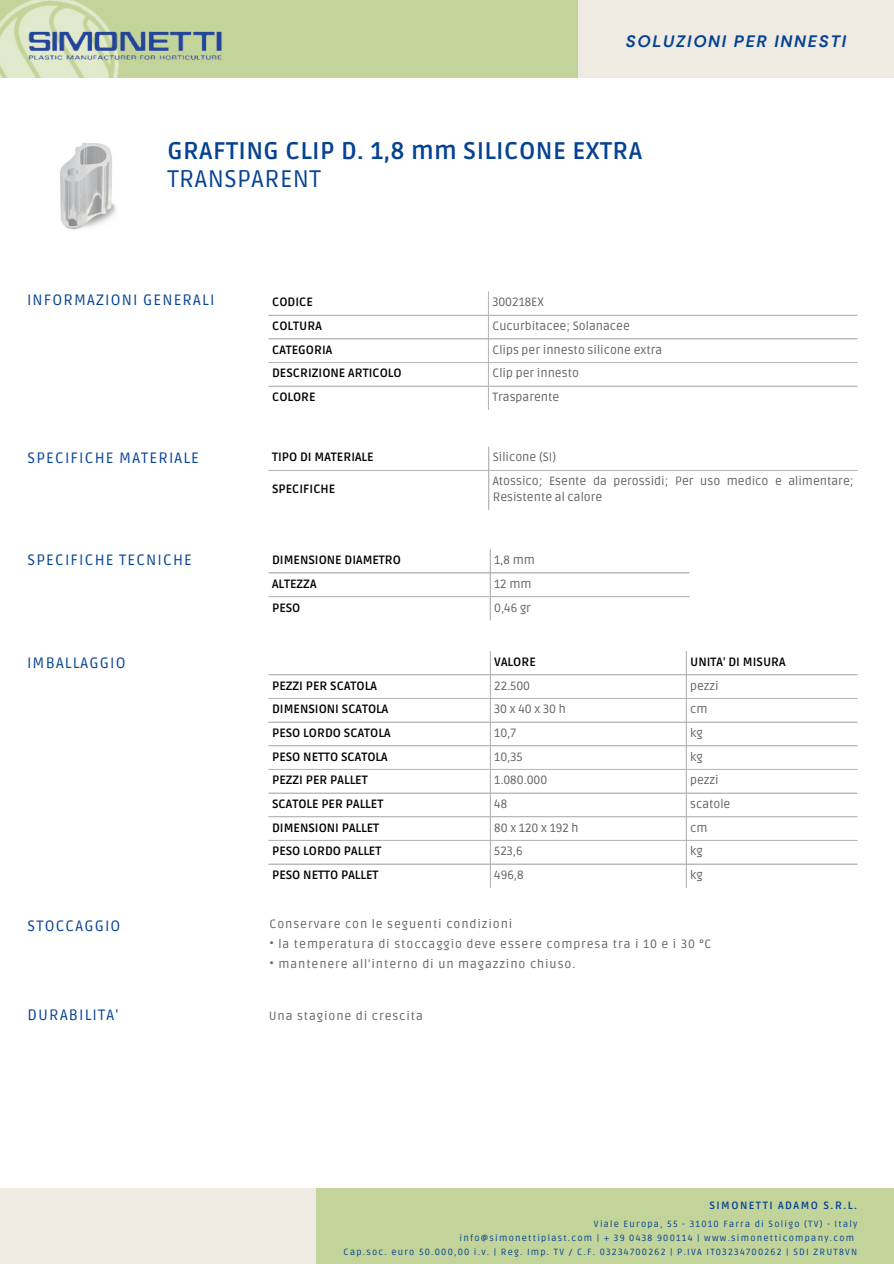
<style>
.page{position:relative;width:894px;height:1264px;background:#fff}
.page>*{position:absolute;margin:0;border:0;box-sizing:border-box;transform-origin:0 0}
.t1{font:700 24px "Ruda";letter-spacing:.02em;color:#044293}
.t2{font:24px "Ruda";letter-spacing:.02em;color:#044293}
.t3{font:italic 700 16.5px "DM Sans";letter-spacing:.1em;color:#044293}
.t4{font:15px "Ruda";letter-spacing:.075em;color:#044293}
.t5{font:700 12px "Ruda";color:#000}
.t6{font:12px/16px "Ruda";color:#646361}
.t7{font:12px "Ruda";letter-spacing:.075em;color:#646361}
.t8{font:12px "Ruda";letter-spacing:.225em;color:#646361}
.t9{font:700 10.5px "Ruda";letter-spacing:.14em;color:#044293}
.t10{font:9px "Ruda";letter-spacing:.14em;color:#044293}
</style>
<div class="page">
<hr style="left:488px;top:291px;width:1px;height:119px;background:#b7b7b4">
<hr style="left:268px;top:315px;width:588px;height:1px;background:#b7b7b4">
<hr style="left:268px;top:338px;width:588px;height:1px;background:#b7b7b4">
<hr style="left:268px;top:362px;width:588px;height:1px;background:#b7b7b4">
<hr style="left:268px;top:386px;width:588px;height:1px;background:#b7b7b4">
<hr style="left:488px;top:447px;width:1px;height:63px;background:#b7b7b4">
<hr style="left:268px;top:470px;width:588px;height:1px;background:#b7b7b4">
<hr style="left:489px;top:549px;width:1px;height:71px;background:#b7b7b4">
<hr style="left:268px;top:572px;width:421px;height:1px;background:#b7b7b4">
<hr style="left:268px;top:596px;width:421px;height:1px;background:#b7b7b4">
<hr style="left:489px;top:651px;width:1px;height:236px;background:#b7b7b4">
<hr style="left:685px;top:651px;width:1px;height:236px;background:#b7b7b4">
<hr style="left:268px;top:674px;width:588px;height:1px;background:#b7b7b4">
<hr style="left:268px;top:698px;width:588px;height:1px;background:#b7b7b4">
<hr style="left:268px;top:721px;width:588px;height:1px;background:#b7b7b4">
<hr style="left:268px;top:745px;width:588px;height:1px;background:#b7b7b4">
<hr style="left:268px;top:769px;width:588px;height:1px;background:#b7b7b4">
<hr style="left:268px;top:792px;width:588px;height:1px;background:#b7b7b4">
<hr style="left:268px;top:816px;width:588px;height:1px;background:#b7b7b4">
<hr style="left:268px;top:839px;width:588px;height:2px;background:#b7b7b4">
<hr style="left:268px;top:863px;width:588px;height:1px;background:#b7b7b4">
<div style="left:317px;top:1188px;width:576px;height:75px;background:#c3d49a"></div>
<div style="left:0;top:1188px;width:316px;height:75px;background:#efebe2"></div>
<div style="left:577px;top:0;width:316px;height:77px;background:#efebe2"></div>
<div style="left:0;top:0;width:577px;height:77px;background:#c3d49a"></div>
<img style="left:0;top:0;width:120px;height:78px">
<img style="left:28px;top:26px;width:194px;height:40px">
<img style="left:60px;top:142px;width:56px;height:88px">
<p class="t3" style="left:625px;top:31px;width:222px">SOLUZIONI PER INNESTI</p>
<p class="t1" style="left:167px;top:137px;width:476px">GRAFTING CLIP D. 1,8 mm SILICONE EXTRA</p>
<p class="t2" style="left:167px;top:165px;width:155px">TRANSPARENT</p>
<p class="t4" style="left:27px;top:291px;width:189px">INFORMAZIONI GENERALI</p>
<p class="t5" style="left:272px;top:295px;width:42px">CODICE</p>
<p class="t6" style="left:492px;top:294px;width:53px">300218EX</p>
<p class="t5" style="left:272px;top:319px;width:51px">COLTURA</p>
<p class="t6" style="left:492px;top:318px;width:139px">Cucurbitacee; Solanacee</p>
<p class="t5" style="left:272px;top:343px;width:62px">CATEGORIA</p>
<p class="t6" style="left:492px;top:342px;width:171px">Clips per innesto silicone extra</p>
<p class="t5" style="left:272px;top:366px;width:131px">DESCRIZIONE ARTICOLO</p>
<p class="t6" style="left:492px;top:366px;width:88px">Clip per innesto</p>
<p class="t5" style="left:272px;top:390px;width:45px">COLORE</p>
<p class="t6" style="left:492px;top:389px;width:68px">Trasparente</p>
<p class="t4" style="left:28px;top:449px;width:173px">SPECIFICHE MATERIALE</p>
<p class="t5" style="left:272px;top:450px;width:103px">TIPO DI MATERIALE</p>
<p class="t6" style="left:492px;top:449px;width:65px">Silicone (SI)</p>
<p class="t5" style="left:272px;top:482px;width:65px">SPECIFICHE</p>
<p class="t6" style="left:492px;top:473px;width:362px">Atossico; Esente da perossidi; Per uso medico e alimentare;<br>Resistente al calore</p>
<p class="t4" style="left:28px;top:551px;width:166px">SPECIFICHE TECNICHE</p>
<p class="t5" style="left:272px;top:552px;width:130px">DIMENSIONE DIAMETRO</p>
<p class="t6" style="left:494px;top:552px;width:42px">1,8 mm</p>
<p class="t5" style="left:272px;top:577px;width:46px">ALTEZZA</p>
<p class="t6" style="left:494px;top:576px;width:39px">12 mm</p>
<p class="t5" style="left:272px;top:600px;width:30px">PESO</p>
<p class="t6" style="left:494px;top:599px;width:38px">0,46 gr</p>
<p class="t4" style="left:27px;top:654px;width:100px">IMBALLAGGIO</p>
<p class="t5" style="left:494px;top:654px;width:43px">VALORE</p>
<p class="t5" style="left:690px;top:654px;width:97px">UNITA' DI MISURA</p>
<p class="t5" style="left:272px;top:678px;width:106px">PEZZI PER SCATOLA</p>
<p class="t6" style="left:494px;top:678px;width:37px">22.500</p>
<p class="t6" style="left:690px;top:678px;width:30px">pezzi</p>
<p class="t5" style="left:272px;top:702px;width:118px">DIMENSIONI SCATOLA</p>
<p class="t8" style="left:494px;top:702px;width:73px">30x40x30h</p>
<p class="t6" style="left:690px;top:701px;width:19px">cm</p>
<p class="t5" style="left:272px;top:726px;width:120px">PESO LORDO SCATOLA</p>
<p class="t6" style="left:494px;top:725px;width:23px">10,7</p>
<p class="t6" style="left:690px;top:725px;width:14px">kg</p>
<p class="t5" style="left:272px;top:749px;width:117px">PESO NETTO SCATOLA</p>
<p class="t6" style="left:494px;top:749px;width:30px">10,35</p>
<p class="t6" style="left:690px;top:749px;width:14px">kg</p>
<p class="t5" style="left:272px;top:773px;width:97px">PEZZI PER PALLET</p>
<p class="t6" style="left:494px;top:772px;width:55px">1.080.000</p>
<p class="t6" style="left:690px;top:772px;width:30px">pezzi</p>
<p class="t5" style="left:272px;top:797px;width:113px">SCATOLE PER PALLET</p>
<p class="t6" style="left:494px;top:796px;width:14px">48</p>
<p class="t6" style="left:690px;top:796px;width:42px">scatole</p>
<p class="t5" style="left:272px;top:820px;width:109px">DIMENSIONI PALLET</p>
<p class="t6" style="left:494px;top:819px;width:86px">80 x 120 x 192 h</p>
<p class="t6" style="left:690px;top:819px;width:19px">cm</p>
<p class="t5" style="left:272px;top:844px;width:111px">PESO LORDO PALLET</p>
<p class="t6" style="left:494px;top:843px;width:30px">523,6</p>
<p class="t6" style="left:690px;top:843px;width:14px">kg</p>
<p class="t5" style="left:272px;top:867px;width:108px">PESO NETTO PALLET</p>
<p class="t6" style="left:494px;top:867px;width:31px">496,8</p>
<p class="t6" style="left:690px;top:867px;width:14px">kg</p>
<p class="t4" style="left:28px;top:916px;width:94px">STOCCAGGIO</p>
<p class="t7" style="left:269px;top:916px;width:244px">Conservare con le seguenti condizioni</p>
<p class="t7" style="left:269px;top:936px;width:443px">• la temperatura di stoccaggio deve essere compresa tra i 10 e i 30 °C</p>
<p class="t7" style="left:269px;top:956px;width:307px">• mantenere all'interno di un magazzino chiuso.</p>
<p class="t4" style="left:28px;top:1005px;width:92px">DURABILITA'</p>
<p class="t7" style="left:268px;top:1008px;width:156px">Una stagione di crescita</p>
<p class="t9" style="left:709px;top:1199px;width:149px">SIMONETTI ADAMO S.R.L.</p>
<p class="t10" style="left:593px;top:1218px;width:265px">Viale Europa, 55 - 31010 Farra di Soligo (TV) - Italy</p>
<p class="t10" style="left:459px;top:1232px;width:396px">info@simonettiplast.com | + 39 0438 900114 | www.simonetticompany.com</p>
<p class="t10" style="left:343px;top:1246px;width:515px">Cap.soc. euro 50.000,00 i.v. | Reg. Imp. TV / C.F. 03234700262 | P.IVA IT03234700262 | SDI ZRUT8VN</p>
</div>
